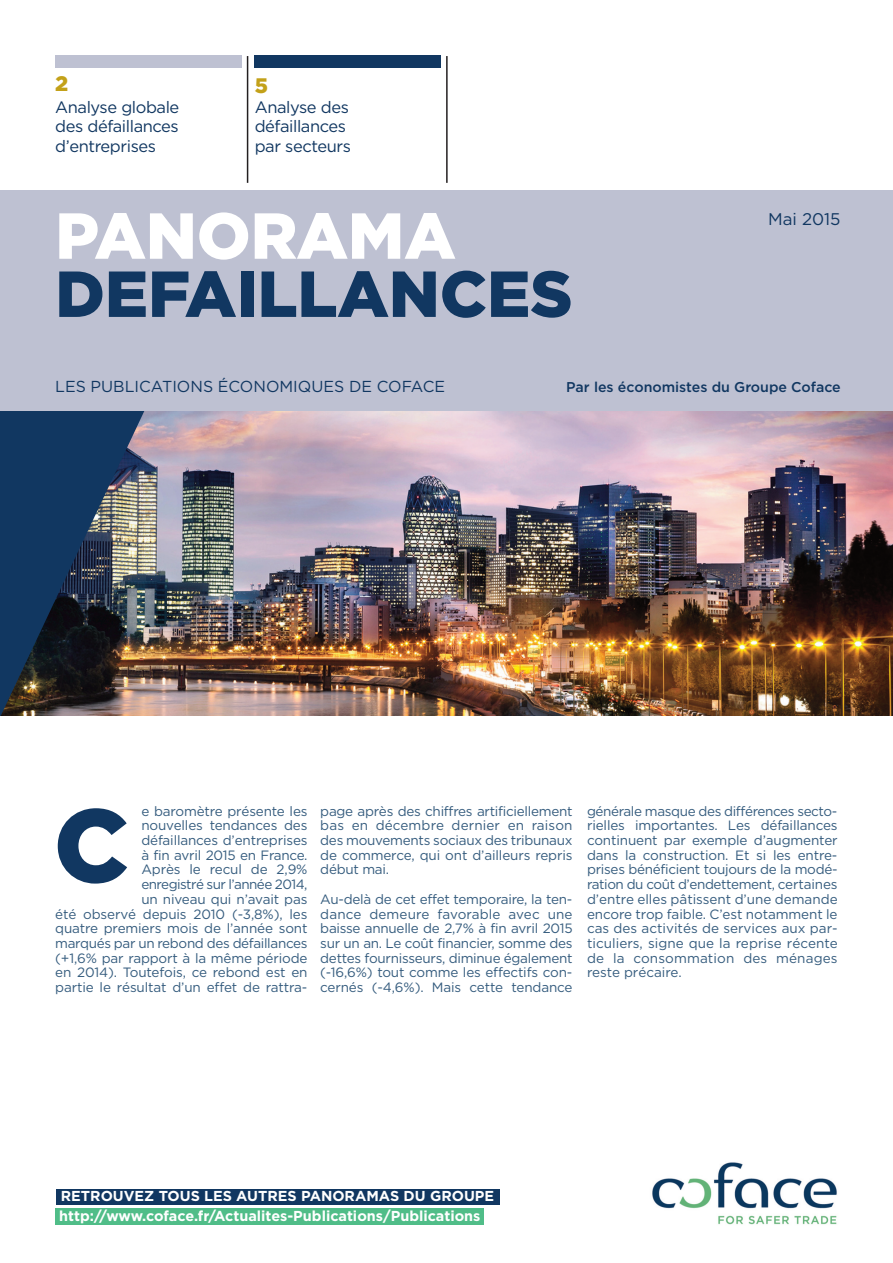
<style>
.page{position:relative;width:893px;height:1263px;background:#fff}
.page>*{position:absolute;margin:0;border:0;box-sizing:border-box;transform-origin:0 0}
.t1{font:900 103.5px "Gotham";color:#113761}
.t2{font:900 64.8px "Gotham";color:#113761}
.t3{font:900 64.8px "Gotham";color:#fff}
.t4{font:900 21px "Gotham";color:#c3a119}
.t5{font:16.95px "Gotham";color:#113761}
.t6{font:16.5px/19.5px "Gotham";letter-spacing:-.025em;color:#113761;text-align:justify}
.t7{font:15.9px "Gotham";color:#113761}
.t8{font:700 14.4px/19.2px "Gotham";color:#fff}
.t9{font:500 14.25px "Gotham";color:#113761}
.t10{font:13.5px/14.7px "Gotham";letter-spacing:-.01em;color:#355c7e;text-align:justify}
</style>
<div class="page">
<img style="left:145px;top:411px;width:748px;height:305px">
<img style="left:0;top:411px;width:145px;height:305px">
<div style="left:0;top:190px;width:893px;height:221px;background:#bec1d2"></div>
<div style="left:55px;top:55px;width:186px;height:13px;background:#bec1d2"></div>
<div style="left:254px;top:55px;width:186px;height:13px;background:#113761"></div>
<hr style="left:247px;top:56px;width:1px;height:127px;background:#231f20">
<hr style="left:446px;top:56px;width:2px;height:127px;background:#231f20">
<div style="left:56px;top:1189px;width:443px;height:16px;background:#113761"></div>
<div style="left:56px;top:1208px;width:428px;height:16px;background:#50bd88"></div>
<img style="left:652px;top:1162px;width:185px;height:63px">
<h3 class="t4" style="left:55px;top:72px;width:15px">2</h3>
<p class="t6" style="left:55px;top:97px;width:126px">Analyse globale des défaillances d’entreprises</p>
<h3 class="t4" style="left:255px;top:74px;width:15px">5</h3>
<p class="t6" style="left:255px;top:97px;width:98px;text-align:left">Analyse des défaillances par secteurs</p>
<h2 class="t3" style="left:55px;top:198px;width:402px">PANORAMA</h2>
<h2 class="t2" style="left:55px;top:257px;width:519px">DEFAILLANCES</h2>
<p class="t5" style="left:768px;top:209px;width:74px">Mai 2015</p>
<p class="t7" style="left:55px;top:377px;width:391px">LES PUBLICATIONS ÉCONOMIQUES DE COFACE</p>
<p class="t9" style="left:566px;top:379px;width:276px">Par les économistes du Groupe Coface</p>
<p class="t10" style="left:55px;top:804px;width:254px;text-align:right">e baromètre présente les<br>nouvelles tendances des<br>défaillances d’entreprises<br>à fin avril 2015 en France.<br>Après le recul de 2,9%<br>enregistré sur l’année 2014,<br>un niveau qui n’avait pas<br>été observé depuis 2010 (-3,8%), les quatre premiers mois de l’année sont marqués par un rebond des défaillances (+1,6% par rapport à la même période en 2014). Toutefois, ce rebond est en partie le résultat d’un effet de rattra-</p>
<h1 class="t1" style="left:54px;top:786px;width:77px">C</h1>
<p class="t10" style="left:320px;top:804px;width:254px">page après des chiffres artificiellement bas en décembre dernier en raison des mouvements sociaux des tribunaux de commerce, qui ont d’ailleurs repris début mai.</p>
<p class="t10" style="left:320px;top:892px;width:254px">Au-delà de cet effet temporaire, la ten&shy;dance demeure favorable avec une baisse annuelle de 2,7% à fin avril 2015 sur un an. Le coût financier, somme des dettes fournisseurs, diminue également (-16,6%) tout comme les effectifs con&shy;cernés (-4,6%). Mais cette tendance</p>
<p class="t10" style="left:587px;top:804px;width:252px">générale masque des différences secto&shy;rielles importantes. Les défaillances continuent par exemple d’augmenter dans la construction. Et si les entre&shy;prises bénéficient toujours de la modé&shy;ration du coût d’endettement, certaines d’entre elles pâtissent d’une demande encore trop faible. C’est notamment le cas des activités de services aux par&shy;ticuliers, signe que la reprise récente de la consommation des ménages reste précaire.</p>
<p class="t8" style="left:59px;top:1187px;width:436px">RETROUVEZ TOUS LES AUTRES PANORAMAS DU GROUPE http://www.coface.fr/Actualites-Publications/Publications</p>
</div>
